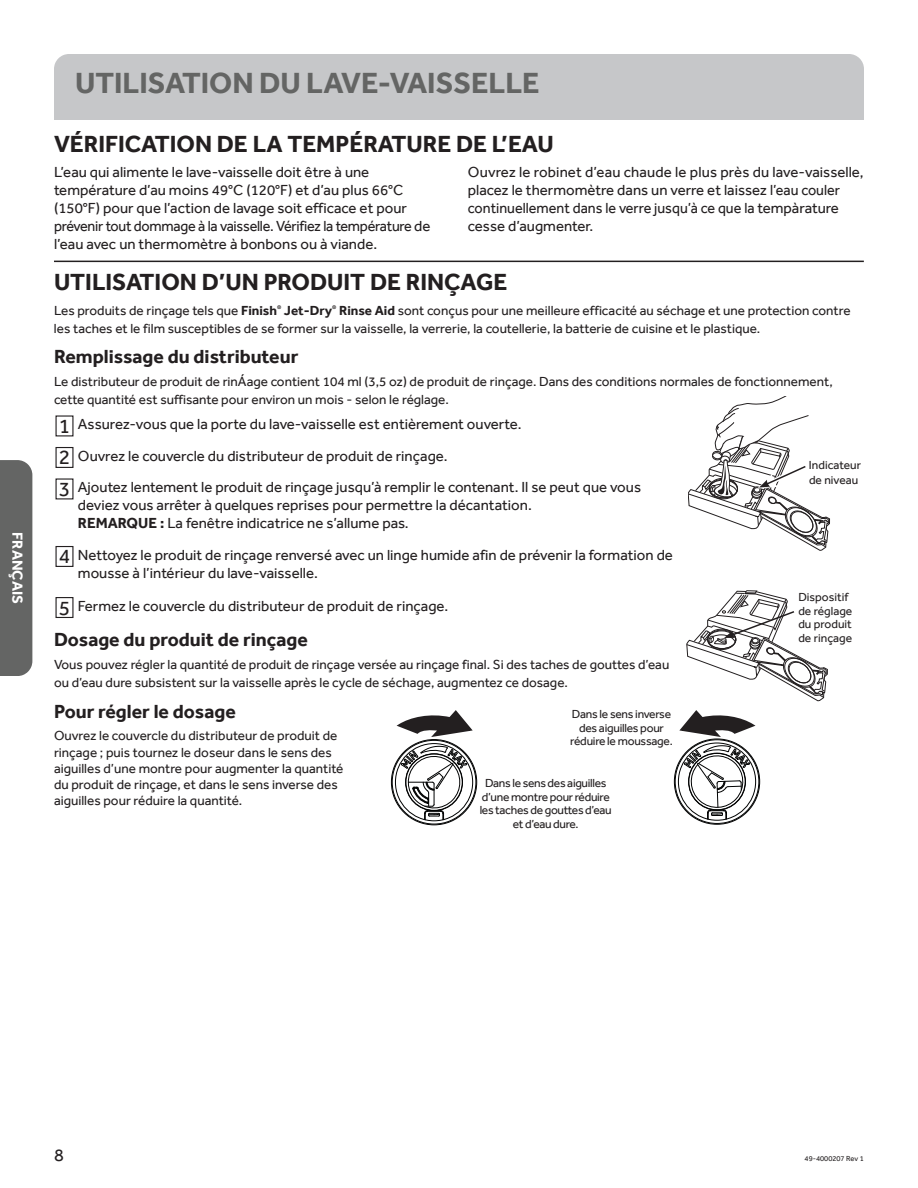
<style>
.page{position:relative;width:918px;height:1188px;background:#fff}
.page>*{position:absolute;margin:0;border:0;box-sizing:border-box;transform-origin:0 0}
.t1{font:700 30px "Effra";color:#646564}
.t2{font:700 24px "Effra";color:#231f20}
.t3{font:700 19.5px "Effra";color:#231f20}
.t4{font:18px "Effra";color:#231f20}
.t5{font:15px/18px "Effra";color:#231f20}
.t6{font:700 15px "Effra";color:#fff}
.t7{font:13.5px/16.2px "Effra";color:#231f20}
.t8{font:12px/13.5px "Effra";letter-spacing:-.02em;color:#231f20;text-align:center}
.t9{font:12px/13.5px "Effra";color:#231f20}
.t10{font:7.5px "Effra";color:#231f20}
.s1{font-weight:700}
.s2{font-size:21px}
</style>
<div class="page">
<div style="left:0;top:460px;width:32px;height:216px;background:#646564"></div>
<div style="left:56px;top:447px;width:18px;height:21px;border:1px solid #231f20"></div>
<div style="left:56px;top:546px;width:18px;height:21px;border:1px solid #231f20"></div>
<div style="left:56px;top:597px;width:18px;height:21px;border:1px solid #231f20"></div>
<div style="left:54px;top:54px;width:810px;height:66px;background:#c6c7c9"></div>
<hr style="left:54px;top:261px;width:810px;height:1px;background:#231f20">
<svg style="left:688px;top:397px;width:142px;height:154px"></svg>
<svg style="left:686px;top:590px;width:142px;height:111px"></svg>
<svg style="left:400px;top:745px;width:68px;height:75px"></svg>
<svg style="left:396px;top:710px;width:77px;height:27px"></svg>
<div style="left:678px;top:743px;width:78px;height:78px;border:1px solid #010202;border-radius:50%"></div>
<svg style="left:683px;top:745px;width:68px;height:74px"></svg>
<svg style="left:679px;top:710px;width:77px;height:29px"></svg>
<p class="t6" style="left:27px;top:532px;width:73px;rotate:90deg">FRANÇAIS</p>
<h1 class="t1" style="left:75px;top:65px;width:466px">UTILISATION DU LAVE-VAISSELLE</h1>
<h2 class="t2" style="left:54px;top:130px;width:501px">VÉRIFICATION DE LA TEMPÉRATURE DE L’EAU</h2>
<p class="t5" style="left:54px;top:163px;width:378px">L’eau qui alimente le lave-vaisselle doit être à une température d’au moins 49°C (120°F) et d’au plus 66°C (150°F) pour que l’action de lavage soit efficace et pour prévenir tout dommage à la vaisselle. Vérifiez la température de l’eau avec un thermomètre à bonbons ou à viande.</p>
<p class="t5" style="left:468px;top:163px;width:397px">Ouvrez le robinet d’eau chaude le plus près du lave-vaisselle, placez le thermomètre dans un verre et laissez l’eau couler continuellement dans le verre jusqu’à ce que la tempàrature cesse d’augmenter.</p>
<h2 class="t2" style="left:54px;top:268px;width:455px">UTILISATION D’UN PRODUIT DE RINÇAGE</h2>
<p class="t7" style="left:54px;top:302px;width:798px;line-height:18px">Les produits de rinçage tels que <span class="s1">Finish</span><sup>®</sup> <span class="s1">Jet-Dry</span><sup>®</sup> <span class="s1">Rinse Aid</span> sont conçus pour une meilleure efficacité au séchage et une protection contre les taches et le film susceptibles de se former sur la vaisselle, la verrerie, la coutellerie, la batterie de cuisine et le plastique.</p>
<h3 class="t3" style="left:54px;top:345px;width:246px">Remplissage du distributeur</h3>
<p class="t7" style="left:54px;top:373px;width:780px;line-height:18px">Le distributeur de produit de rinÁage contient 104 ml (3,5 oz) de produit de rinçage. Dans des conditions normales de fonctionnement, cette quantité est suffisante pour environ un mois - selon le réglage.</p>
<p class="t5" style="left:59px;top:408px;width:584px;line-height:31.5px"><span class="s2">1</span> Assurez-vous que la porte du lave-vaisselle est entièrement ouverte.<br><span class="s2">2</span> Ouvrez le couvercle du distributeur de produit de rinçage.<br><span class="s2">3</span> Ajoutez lentement le produit de rinçage jusqu’à remplir le contenant. Il se peut que vous</p>
<p class="t5" style="left:78px;top:496px;width:455px">deviez vous arrêter à quelques reprises pour permettre la décantation.<br><span class="s1">REMARQUE :</span> La fenêtre indicatrice ne s’allume pas.</p>
<p class="t5" style="left:78px;top:545px;width:597px;text-indent:-19px"><span class="s2">4</span> Nettoyez le produit de rinçage renversé avec un linge humide afin de prévenir la formation de mousse à l’intérieur du lave-vaisselle.</p>
<p class="t5" style="left:59px;top:597px;width:391px"><span class="s2">5</span> Fermez le couvercle du distributeur de produit de rinçage.</p>
<h3 class="t3" style="left:54px;top:628px;width:255px">Dosage du produit de rinçage</h3>
<p class="t7" style="left:54px;top:656px;width:617px;line-height:18px">Vous pouvez régler la quantité de produit de rinçage versée au rinçage final. Si des taches de gouttes d’eau ou d’eau dure subsistent sur la vaisselle après le cycle de séchage, augmentez ce dosage.</p>
<h3 class="t3" style="left:54px;top:699px;width:183px">Pour régler le dosage</h3>
<p class="t7" style="left:54px;top:728px;width:291px">Ouvrez le couvercle du distributeur de produit de rinçage ; puis tournez le doseur dans le sens des aiguilles d’une montre pour augmenter la quantité du produit de rinçage, et dans le sens inverse des aiguilles pour réduire la quantité.</p>
<p class="t8" style="left:809px;top:458px;width:54px;line-height:15px;text-align:left">Indicateur de niveau</p>
<p class="t9" style="left:798px;top:590px;width:56px">Dispositif de réglage du produit de rinçage</p>
<p class="t8" style="left:570px;top:707px;width:104px">Dans le sens inverse des aiguilles pour réduire le moussage.</p>
<p class="t8" style="left:480px;top:776px;width:134px">Dans le sens des aiguilles d’une montre pour réduire les taches de gouttes d’eau et d’eau dure.</p>
<p class="t4" style="left:54px;top:1144px;width:11px">8</p>
<p class="t10" style="left:805px;top:1154px;width:61px">49-4000207 Rev 1</p>
</div>
